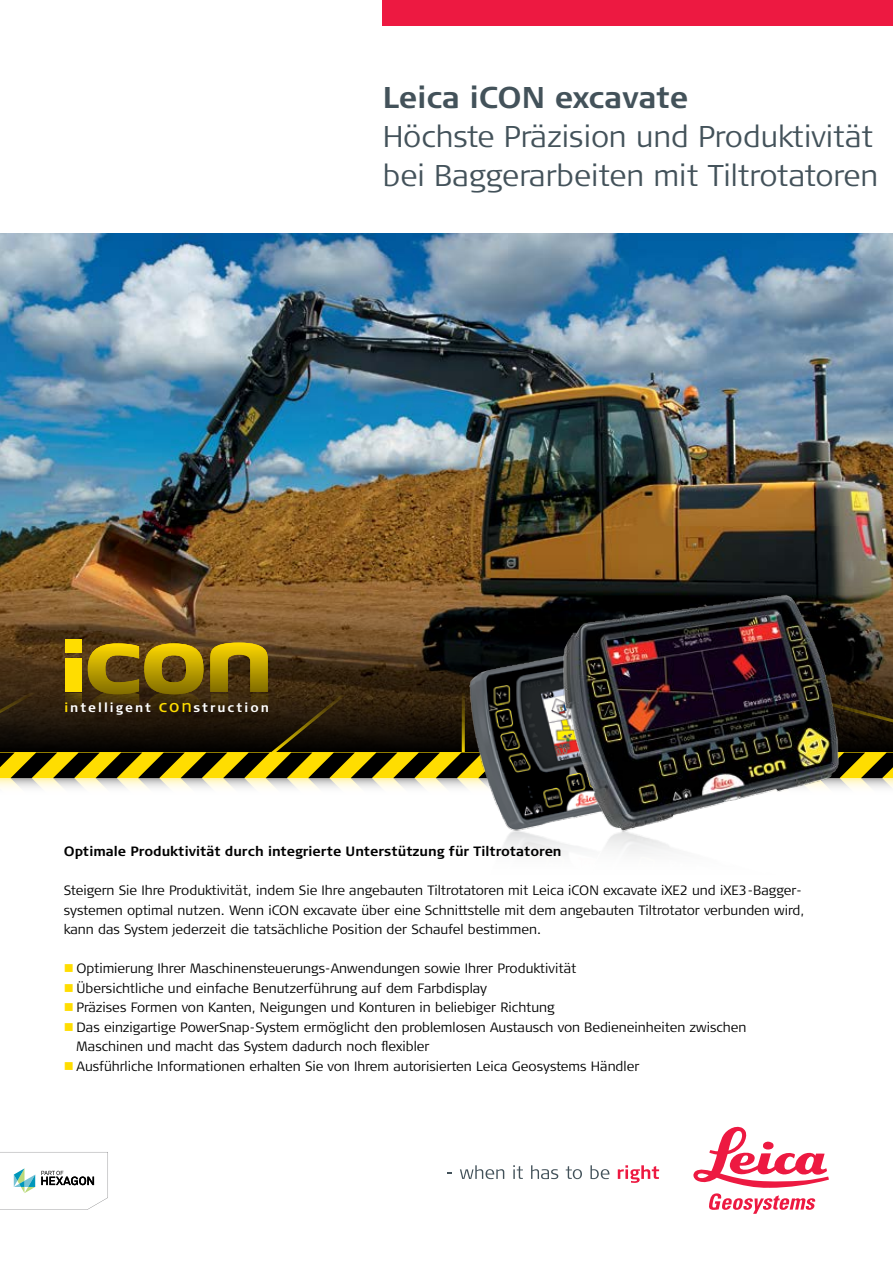
<style>
.page{position:relative;width:893px;height:1263px;background:#fff}
.page>*{position:absolute;margin:0;border:0;box-sizing:border-box;transform-origin:0 0}
.t1{font:300 30px/39px "Signa Column";color:#43525a}
.t2{font:700 30px "Signa Column";color:#43525a}
.t3{font:300 13.5px/19.5px "Signa Column";color:#000}
.t4{font:700 13.5px "Signa Column";color:#000}
.t5{font:700 12.75px "Signa Column";letter-spacing:.16em;color:#fff}
.s1{color:#fd0}
.s2{font-weight:400;font-size:16.95px;color:#fd0}
</style>
<div class="page">
<img style="left:0;top:234px;width:893px;height:317px">
<img style="left:0;top:551px;width:893px;height:92px">
<div style="left:65px;top:639px;width:16px;height:14px;background:#fd0"></div>
<svg style="left:0;top:643px;width:893px;height:145px;background:#584817"></svg>
<svg style="left:460px;top:1165px;width:44px;height:14px"></svg>
<svg style="left:513px;top:1165px;width:10px;height:14px"></svg>
<svg style="left:531px;top:1165px;width:27px;height:14px"></svg>
<svg style="left:566px;top:1166px;width:16px;height:13px"></svg>
<svg style="left:590px;top:1165px;width:19px;height:14px"></svg>
<svg style="left:618px;top:1165px;width:41px;height:18px"></svg>
<svg style="left:693px;top:1127px;width:136px;height:87px"></svg>
<svg style="left:0;top:1152px;width:108px;height:58px"></svg>
<div style="left:383px;top:0;width:510px;height:26px;background:#ed1941"></div>
<img style="left:450px;top:634px;width:103px;height:202px">
<img style="left:553px;top:589px;width:306px;height:248px">
<h1 class="t2" style="left:383px;top:78px;width:307px">Leica iCON excavate</h1>
<h1 class="t1" style="left:383px;top:117px;width:497px">Höchste Präzision und Produktivität bei Baggerarbeiten mit Tiltrotatoren</h1>
<p class="t5" style="left:64px;top:701px;width:206px"><span class="s1">i</span>ntelligent <span class="s1">CO</span><span class="s2">n</span>struction</p>
<p class="t4" style="left:64px;top:843px;width:499px">Optimale Produktivität durch integrierte Unterstützung für Tiltrotatoren</p>
<p class="t3" style="left:64px;top:881px;width:742px">Steigern Sie Ihre Produktivität, indem Sie Ihre angebauten Tiltrotatoren mit Leica iCON excavate iXE2 und iXE3-Bagger&shy;systemen optimal nutzen. Wenn iCON excavate über eine Schnittstelle mit dem angebauten Tiltrotator verbunden wird, kann das System jederzeit die tatsächliche Position der Schaufel bestimmen.</p>
<p class="t3" style="left:77px;top:959px;width:671px">Optimierung Ihrer Maschinensteuerungs-Anwendungen sowie Ihrer Produktivität<br>Übersichtliche und einfache Benutzerführung auf dem Farbdisplay<br>Präzises Formen von Kanten, Neigungen und Konturen in beliebiger Richtung<br>Das einzigartige PowerSnap-System ermöglicht den problemlosen Austausch von Bedieneinheiten zwischen Maschinen und macht das System dadurch noch flexibler<br>Ausführliche Informationen erhalten Sie von Ihrem autorisierten Leica Geosystems Händler</p>
</div>
